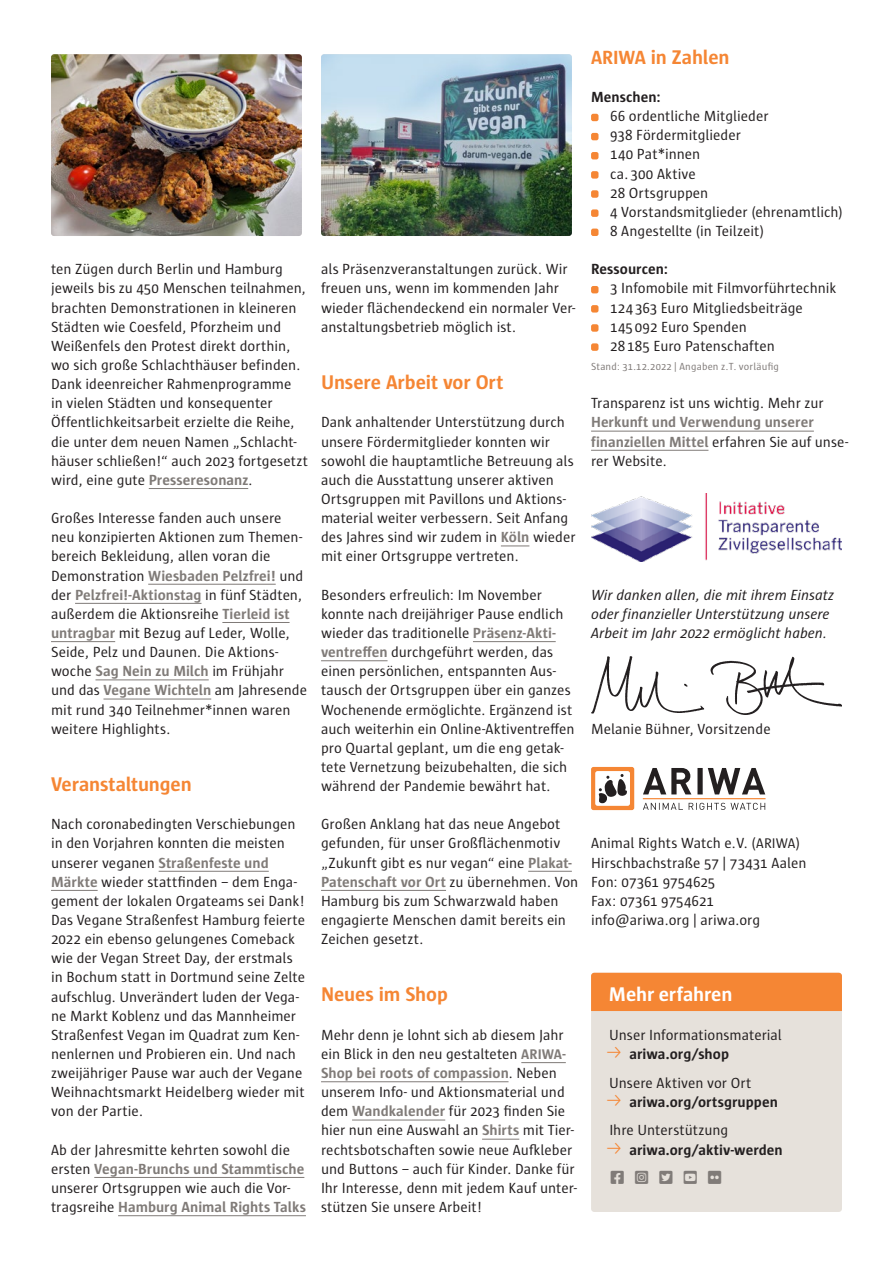
<style>
.page{position:relative;width:893px;height:1263px;background:#fff}
.page>*{position:absolute;margin:0;border:0;box-sizing:border-box;transform-origin:0 0}
.t1{font:700 20.25px "Sun";letter-spacing:-.005em;color:#f58634}
.t2{font:700 20.25px "Sun";letter-spacing:-.01em;color:#fff}
.t3{font:15px/19.2px "Sun";color:#231f20}
.t4{font:italic 15px/19.2px "Sun";color:#231f20}
.t5{font:700 15px "Sun";letter-spacing:.005em;color:#231f20}
.t6{font:700 15px/19.2px "Sun";color:#807b78}
.t7{font:15px "Font Awesome 6 Brands";color:#807b78}
.t8{font:10.5px "Sun";letter-spacing:.015em;color:#807b79}
.s1{font-weight:700;color:#807b78}
.s2{font-size:19.5px}
.s3{font-weight:400;color:#231f20}
.s4{font-size:14.25px}
.s5{font-weight:700;font-size:14.25px;color:#807b78}
</style>
<div class="page">
<hr style="left:149px;top:488px;width:99px;height:1px;background:#807b78">
<hr style="left:148px;top:584px;width:128px;height:1px;background:#807b78">
<hr style="left:75px;top:603px;width:126px;height:1px;background:#807b78">
<hr style="left:222px;top:622px;width:68px;height:1px;background:#807b78">
<hr style="left:51px;top:641px;width:64px;height:1px;background:#807b78">
<hr style="left:95px;top:679px;width:114px;height:1px;background:#807b78">
<hr style="left:103px;top:699px;width:108px;height:1px;background:#807b78">
<hr style="left:159px;top:871px;width:110px;height:1px;background:#807b78">
<hr style="left:51px;top:890px;width:47px;height:1px;background:#807b78">
<hr style="left:94px;top:1177px;width:210px;height:1px;background:#807b78">
<hr style="left:118px;top:1215px;width:188px;height:1px;background:#807b78">
<svg style="left:501px;top:546px;width:28px;height:1px"></svg>
<hr style="left:473px;top:641px;width:83px;height:1px;background:#807b78">
<hr style="left:321px;top:660px;width:67px;height:1px;background:#807b78">
<hr style="left:528px;top:871px;width:44px;height:1px;background:#807b78">
<hr style="left:321px;top:890px;width:125px;height:1px;background:#807b78">
<hr style="left:521px;top:1062px;width:45px;height:1px;background:#807b78">
<hr style="left:321px;top:1081px;width:187px;height:1px;background:#807b78">
<hr style="left:352px;top:1120px;width:93px;height:1px;background:#807b78">
<hr style="left:482px;top:1139px;width:37px;height:1px;background:#807b78">
<hr style="left:591px;top:431px;width:223px;height:1px;background:#807b78">
<hr style="left:591px;top:450px;width:117px;height:1px;background:#807b78">
<div style="left:591px;top:114px;width:7px;height:7px;background:#f58634;border-radius:2px"></div>
<div style="left:591px;top:133px;width:7px;height:7px;background:#f58634;border-radius:2px"></div>
<div style="left:591px;top:152px;width:7px;height:7px;background:#f58634;border-radius:2px"></div>
<div style="left:591px;top:171px;width:7px;height:8px;background:#f58634;border-radius:2px"></div>
<div style="left:591px;top:190px;width:7px;height:8px;background:#f58634;border-radius:2px"></div>
<div style="left:591px;top:209px;width:7px;height:8px;background:#f58634;border-radius:2px"></div>
<div style="left:591px;top:229px;width:7px;height:7px;background:#f58634;border-radius:2px"></div>
<div style="left:591px;top:286px;width:7px;height:7px;background:#f58634;border-radius:2px"></div>
<div style="left:591px;top:305px;width:7px;height:8px;background:#f58634;border-radius:2px"></div>
<div style="left:591px;top:324px;width:7px;height:8px;background:#f58634;border-radius:2px"></div>
<div style="left:591px;top:343px;width:7px;height:8px;background:#f58634;border-radius:2px"></div>
<img style="left:591px;top:493px;width:251px;height:68px">
<img style="left:591px;top:656px;width:251px;height:58px">
<div style="left:591px;top:767px;width:43px;height:43px;background:#f58634;border-radius:2px"></div>
<div style="left:595px;top:771px;width:35px;height:35px;background:#fff;border-radius:2px"></div>
<svg style="left:598px;top:774px;width:29px;height:29px"></svg>
<svg style="left:643px;top:768px;width:122px;height:26px"></svg>
<svg style="left:643px;top:803px;width:122px;height:7px"></svg>
<hr style="left:643px;top:798px;width:122px;height:1px;background:#f58634">
<div style="left:591px;top:973px;width:251px;height:239px;background:#e6e1db;border-radius:3px"></div>
<div style="left:591px;top:973px;width:251px;height:38px;background:#f58634"></div>
<img style="left:51px;top:54px;width:251px;height:182px">
<img style="left:321px;top:54px;width:251px;height:182px">
<p class="t3" style="left:51px;top:260px;width:258px">ten Zügen durch Berlin und Hamburg jeweils bis zu 450 Menschen teilnahmen, brachten Demonstrationen in kleineren Städten wie Coesfeld, Pforzheim und Weißenfels den Protest direkt dorthin, wo sich große Schlachthäuser befinden.<br>Dank ideenreicher Rahmenprogramme<br>in vielen Städten und konsequenter Öffentlichkeitsarbeit erzielte die Reihe, die unter dem neuen Namen „Schlacht&shy;häuser schließen!“ auch 2023 fortgesetzt wird, eine gute <span class="s1">Presseresonanz</span>.</p>
<p class="t3" style="left:51px;top:508px;width:258px">Großes Interesse fanden auch unsere neu konzipierten Aktionen zum Themen&shy;bereich Bekleidung, allen voran die Demonstration <span class="s1">Wiesbaden Pelzfrei!</span> und der <span class="s1">Pelzfrei!-Aktionstag</span> in fünf Städten, außerdem die Aktionsreihe <span class="s1">Tierleid ist untragbar</span> mit Bezug auf Leder, Wolle, Seide, Pelz und Daunen. Die Aktions&shy;woche <span class="s1">Sag Nein zu Milch</span> im Frühjahr und das <span class="s1">Vegane Wichteln</span> am Jahresende mit rund 340 Teilnehmer*innen waren weitere Highlights.</p>
<h1 class="t1" style="left:51px;top:773px;width:142px">Veranstaltungen</h1>
<p class="t3" style="left:51px;top:814px;width:256px">Nach coronabedingten Verschiebungen in den Vorjahren konnten die meisten unserer veganen <span class="s1">Straßenfeste und Märkte</span> wieder stattfinden – dem Enga&shy;gement der lokalen Orgateams sei Dank!<br>Das Vegane Straßenfest Hamburg feierte 2022 ein ebenso gelungenes Comeback wie der Vegan Street Day, der erstmals in Bochum statt in Dortmund seine Zelte aufschlug. Unverändert luden der Vega&shy;ne Markt Koblenz und das Mannheimer Straßenfest Vegan im Quadrat zum Ken&shy;nenlernen und Probieren ein. Und nach zweijähriger Pause war auch der Vegane Weihnachtsmarkt Heidelberg wieder mit von der Partie.</p>
<p class="t3" style="left:51px;top:1140px;width:256px">Ab der Jahresmitte kehrten sowohl die ersten <span class="s1">Vegan-Brunchs und Stammtische </span>unserer Ortsgruppen wie auch die Vor&shy;tragsreihe <span class="s1">Hamburg Animal Rights Talks</span></p>
<p class="t3" style="left:321px;top:260px;width:256px">als Präsenzveranstaltungen zurück. Wir freuen uns, wenn im kommenden Jahr wieder flächendeckend ein normaler Ver&shy;anstaltungsbetrieb möglich ist.</p>
<h1 class="t1" style="left:321px;top:371px;width:184px">Unsere Arbeit vor Ort</h1>
<p class="t3" style="left:321px;top:413px;width:256px">Dank anhaltender Unterstützung durch unsere Fördermitglieder konnten wir sowohl die hauptamtliche Betreuung als auch die Ausstattung unserer aktiven Ortsgruppen mit Pavillons und Aktions&shy;material weiter verbessern. Seit Anfang des Jahres sind wir zudem in <span class="s1">Köln</span> wieder mit einer Ortsgruppe vertreten.</p>
<p class="t3" style="left:321px;top:585px;width:255px">Besonders erfreulich: Im November konnte nach dreijähriger Pause endlich wieder das traditionelle <span class="s1">Präsenz-Akti&shy;ventreffen</span> durchgeführt werden, das einen persönlichen, entspannten Aus&shy;tausch der Ortsgruppen über ein ganzes Wochenende ermöglichte. Ergänzend ist auch weiterhin ein Online-Aktiventreffen pro Quartal geplant, um die eng getak&shy;tete Vernetzung beizubehalten, die sich während der Pandemie bewährt hat.</p>
<p class="t3" style="left:321px;top:814px;width:259px">Großen Anklang hat das neue Angebot gefunden, für unser Großflächenmotiv „Zukunft gibt es nur vegan“ eine <span class="s1">Plakat-Patenschaft vor Ort</span> zu übernehmen. Von Hamburg bis zum Schwarzwald haben engagierte Menschen damit bereits ein Zeichen gesetzt.</p>
<h1 class="t1" style="left:591px;top:46px;width:140px"><span class="s2">ARIWA</span> in Zahlen</h1>
<p class="t5" style="left:591px;top:89px;width:71px">Menschen:</p>
<p class="t3" style="left:610px;top:106px;width:234px">66 ordentliche Mitglieder<br>938 Fördermitglieder<br>140 Pat*innen<br>ca.300 Aktive<br>28 Ortsgruppen<br>4 Vorstandsmitglieder (ehrenamtlich)<br>8 Angestellte (in Teilzeit)</p>
<p class="t5" style="left:591px;top:261px;width:79px">Ressourcen:</p>
<p class="t3" style="left:610px;top:279px;width:228px">3 Infomobile mit Filmvorführtechnik<br>124363 Euro Mitgliedsbeiträge<br>145092 Euro Spenden<br>28185 Euro Patenschaften</p>
<p class="t8" style="left:591px;top:361px;width:189px">Stand: 31.12.2022 | Angaben z.T. vorläufig</p>
<p class="t3" style="left:591px;top:393px;width:234px">Transparenz ist uns wichtig. Mehr zur</p>
<p class="t6" style="left:591px;top:413px;width:259px">Herkunft und Verwendung unserer finanziellen Mittel <span class="s3">erfahren Sie auf unse&shy;rer Website.</span></p>
<p class="t4" style="left:591px;top:585px;width:245px">Wir danken allen, die mit ihrem Einsatz oder finanzieller Unterstützung unsere<br>Arbeit im Jahr 2022 ermöglicht haben.</p>
<p class="t3" style="left:591px;top:719px;width:181px">Melanie Bühner, Vorsitzende</p>
<p class="t3" style="left:591px;top:834px;width:217px">Animal Rights Watch e.V. (<span class="s4">ARIWA</span>)<br>Hirschbachstraße 57 | 73431 Aalen<br>Fon: 07361 9754625<br>Fax: 07361 9754621 info@ariwa.org | ariwa.org</p>
<h1 class="t1" style="left:321px;top:983px;width:128px">Neues im Shop</h1>
<p class="t3" style="left:321px;top:1025px;width:257px">Mehr denn je lohnt sich ab diesem Jahr ein Blick in den neu gestalteten <span class="s5">ARIWA</span><span class="s1">-Shop bei roots of compassion</span>. Neben unserem Info- und Aktionsmaterial und dem <span class="s1">Wandkalender</span> für 2023 finden Sie hier nun eine Auswahl an <span class="s1">Shirts</span> mit Tier&shy;rechtsbotschaften sowie neue Aufkleber und Buttons – auch für Kinder. Danke für Ihr Interesse, denn mit jedem Kauf unter&shy;stützen Sie unsere Arbeit!</p>
<h1 class="t2" style="left:609px;top:983px;width:125px">Mehr erfahren</h1>
<p class="t3" style="left:609px;top:1025px;width:174px">Unser Informationsmaterial</p>
<p class="t5" style="left:629px;top:1045px;width:101px">ariwa.org/shop</p>
<p class="t3" style="left:609px;top:1073px;width:144px">Unsere Aktiven vor Ort</p>
<p class="t5" style="left:629px;top:1093px;width:150px">ariwa.org/ortsgruppen</p>
<p class="t3" style="left:609px;top:1121px;width:120px">Ihre Unterstützung</p>
<p class="t5" style="left:629px;top:1141px;width:155px">ariwa.org/aktiv-werden</p>
<p class="t7" style="left:611px;top:1170px;width:39px">□□▲❑◆ ■▲▼❑◆</p>
<p class="t7" style="left:684px;top:1170px;width:39px">□◆▼◆▲❑◆ ●</p>
</div>
